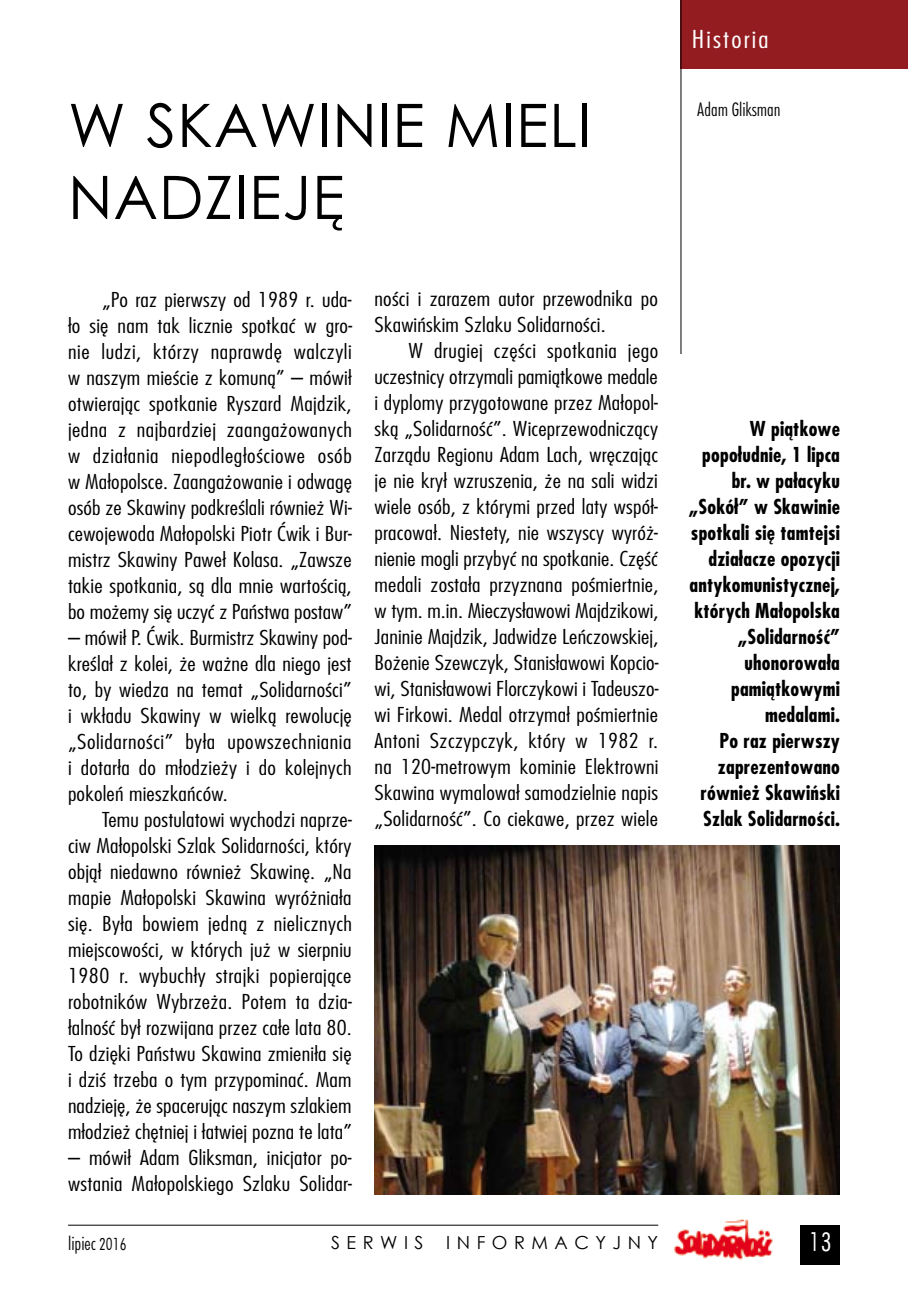
<style>
.page{position:relative;width:908px;height:1304px;background:#fff}
.page>*{position:absolute;margin:0;border:0;box-sizing:border-box;transform-origin:0 0}
.t1{font:60px "Century Gothic";letter-spacing:.015em;color:#000}
.t2{font:28px "Futura Condensed Light Pl";color:#fff}
.t3{font:300 24px "Fujiyama";letter-spacing:.075em;color:#fff;scale:1.2 1}
.t4{font:300 20px/26px "Fujiyama";letter-spacing:.01em;color:#000;text-align:justify;scale:1.2 1}
.t5{font:700 20px/26px "Fujiyama";letter-spacing:.01em;color:#000;text-align:right}
.t6{font:18px "Futura Lt Cn PL";color:#000}
.t7{font:18px "Century Gothic";letter-spacing:.36em;color:#000}
.s1{font-family:"Futura Condensed Light Pl"}
</style>
<div class="page">
<div style="left:799px;top:1225px;width:40px;height:39px;background:#000"></div>
<hr style="left:68px;top:1225px;width:590px;height:1px;background:#000">
<img style="left:674px;top:1219px;width:99px;height:41px">
<div style="left:680px;top:0;width:227px;height:69px;background:#931c20"></div>
<img style="left:374px;top:845px;width:465px;height:349px">
<hr style="left:680px;top:0;width:1px;height:354px;background:#000">
<h1 class="t1" style="left:68px;top:83px;width:181px">W SKAWINIE</h1>
<h1 class="t1" style="left:445px;top:83px;width:138px">MIELI</h1>
<h1 class="t1" style="left:68px;top:155px;width:278px">NADZIEJĘ</h1>
<p class="t4" style="left:68px;top:286px;width:238px;text-indent:34px">„Po raz pierwszy od 1989 r. uda&shy;ło się nam tak licznie spotkać w gro&shy;nie ludzi, którzy naprawdę walczyli w naszym mieście z komuną” – mówił otwierając spotkanie Ryszard Majdzik, jedna z najbardziej zaangażowanych w działania niepodległościowe osób w Małopolsce. Zaangażowanie i odwagę osób ze Skawiny podkreślali również Wi&shy;cewojewoda Małopolski Piotr Ćwik i Bur&shy;mistrz Skawiny Paweł Kolasa. „Zawsze takie spotkania, są dla mnie wartością, bo możemy się uczyć z Państwa postaw”</p>
<p class="t4" style="left:68px;top:624px;width:238px">– mówił P. Ćwik. Burmistrz Skawiny pod&shy;kreślał z kolei, że ważne dla niego jest to, by wiedza na temat „Solidarności” i wkładu Skawiny w wielką rewolucję „Solidarności” była upowszechniania i dotarła do młodzieży i do kolejnych pokoleń mieszkańców.</p>
<p class="t4" style="left:68px;top:806px;width:238px;text-indent:34px">Temu postulatowi wychodzi naprze&shy;ciw Małopolski Szlak Solidarności, który objął niedawno również Skawinę. „Na mapie Małopolski Skawina wyróżniała się. Była bowiem jedną z nielicznych miejscowości, w których już w sierpniu 1980 r. wybuchły strajki popierające robotników Wybrzeża. Potem ta dzia&shy;łalność był rozwijana przez całe lata 80.<br>To dzięki Państwu Skawina zmieniła się i dziś trzeba o tym przypominać. Mam nadzieję, że spacerując naszym szlakiem młodzież chętniej i łatwiej pozna te lata”</p>
<p class="t4" style="left:68px;top:1144px;width:238px">– mówił Adam Gliksman, inicjator po&shy;wstania Małopolskiego Szlaku Solidar-</p>
<p class="t4" style="left:374px;top:285px;width:237px">ności i zarazem autor przewodnika po<br>Skawińskim Szlaku Solidarności.</p>
<p class="t4" style="left:374px;top:337px;width:238px;text-indent:34px">W drugiej części spotkania jego uczestnicy otrzymali pamiątkowe medale i dyplomy przygotowane przez Małopol&shy;ską „Solidarność”. Wiceprzewodniczący Zarządu Regionu Adam Lach, wręczając je nie krył wzruszenia, że na sali widzi wiele osób, z którymi przed laty współ&shy;pracował. Niestety, nie wszyscy wyróż&shy;nienie mogli przybyć na spotkanie. Część medali została przyznana pośmiertnie, w tym. m.in. Mieczysławowi Majdzikowi, Janinie Majdzik, Jadwidze Leńczowskiej, Bożenie Szewczyk, Stanisławowi Kopcio&shy;wi, Stanisławowi Florczykowi i Tadeuszo&shy;wi Firkowi. Medal otrzymał pośmiertnie Antoni Szczypczyk, który w 1982 r. na 120-metrowym kominie Elektrowni Skawina wymalował samodzielnie napis „Solidarność”. Co ciekawe, przez wiele</p>
<p class="t3" style="left:691px;top:24px;width:65px">Historia</p>
<p class="t6" style="left:696px;top:98px;width:85px">Adam Gliksman</p>
<p class="t5" style="left:688px;top:415px;width:153px">W piątkowe popołudnie, 1 lipca br. w pałacyku „Sokół” w Skawinie spotkali się tamtejsi działacze opozycji antykomunistycznej, których Małopolska „Solidarność” uhonorowała pamiątkowymi medalami.<br>Po raz pierwszy zaprezentowano również Skawiński<br>Szlak Solidarności.</p>
<p class="t6" style="left:68px;top:1232px;width:60px">lipiec <span class="s1">2016</span></p>
<p class="t7" style="left:331px;top:1230px;width:94px">SERWIS</p>
<p class="t7" style="left:446px;top:1230px;width:213px">INFORMACYJNY</p>
<h2 class="t2" style="left:809px;top:1226px;width:23px">13</h2>
</div>
